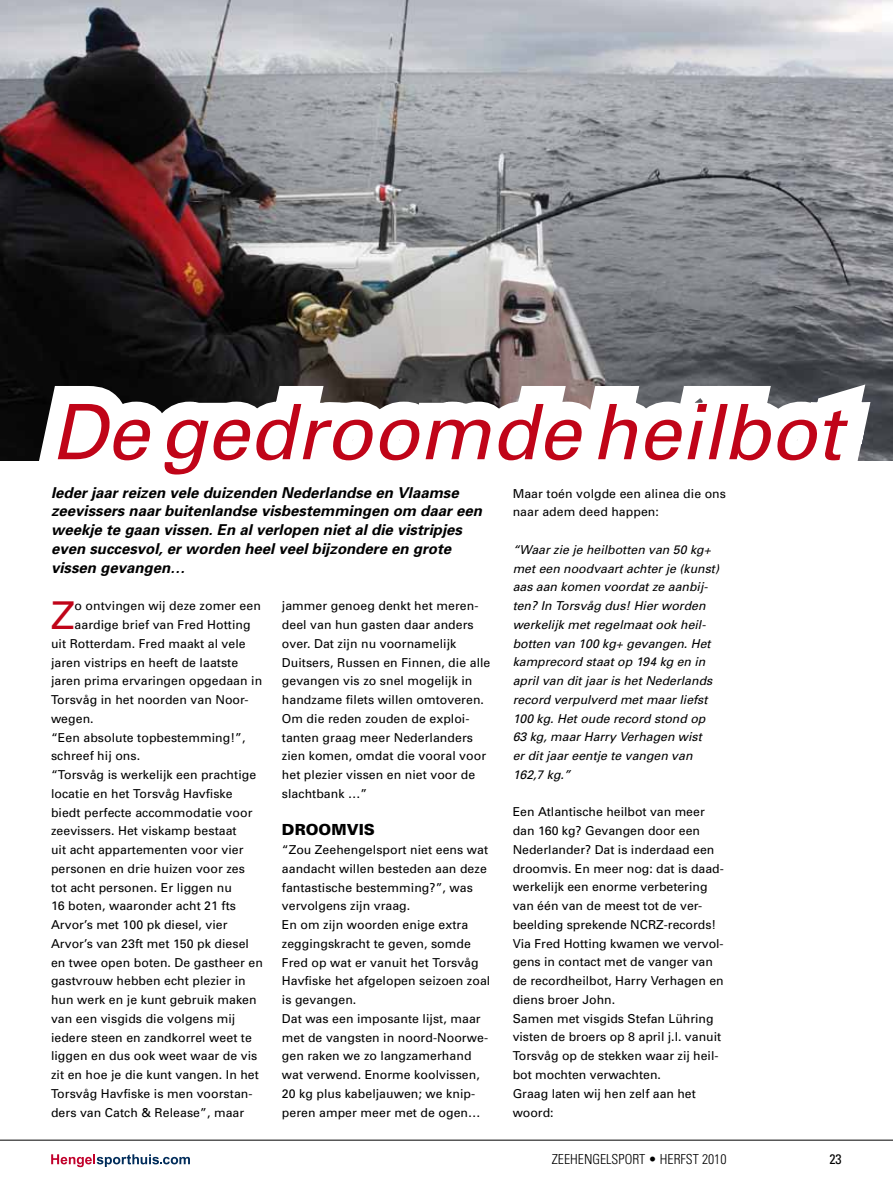
<style>
.page{position:relative;width:893px;height:1191px;background:#fff}
.page>*{position:absolute;margin:0;border:0;box-sizing:border-box;transform-origin:0 0}
.t1{font:italic 76.5px "Univers";color:#c00418}
.t2{font:38.25px "Univers";color:#c00418}
.t3{font:900 15.3px "Univers";letter-spacing:.005em;color:#000}
.t4{font:italic 700 15px/18.8px "Univers";color:#000}
.t5{font:300 condensed 13.8px "Univers";color:#000}
.t6{font:condensed 13.8px "Univers";color:#000}
.t7{font:12.3px/18.8px "Univers";letter-spacing:.005em;color:#000}
.t8{font:italic 12.3px/18.8px "Univers";color:#000}
</style>
<div class="page">
<svg style="left:51px;top:1154px;width:139px;height:13px"></svg>
<hr style="left:0;top:1139px;width:893px;height:1px;background:#000">
<img style="left:0;top:0;width:893px;height:460px">
<svg style="left:15px;top:354px;width:878px;height:107px"></svg>
<h1 class="t1" style="left:51px;top:384px;width:792px">De gedroomde heilbot</h1>
<p class="t4" style="left:51px;top:482px;width:432px">Ieder jaar reizen vele duizenden Nederlandse en Vlaamse zeevissers naar buitenlandse visbestemmingen om daar een weekje te gaan vissen. En al verlopen niet al die vistripjes even succesvol, er worden heel veel bijzondere en grote vissen gevangen…</p>
<h2 class="t2" style="left:51px;top:591px;width:25px">Z</h2>
<p class="t7" style="left:75px;top:596px;width:188px">o ontvingen wij deze zomer een</p>
<p class="t7" style="left:75px;top:615px;width:178px">aardige brief van Fred Hotting</p>
<p class="t7" style="left:51px;top:634px;width:196px">uit Rotterdam. Fred maakt al vele</p>
<p class="t7" style="left:51px;top:652px;width:189px">jaren vistrips en heeft de laatste</p>
<p class="t7" style="left:51px;top:671px;width:213px">jaren prima ervaringen opgedaan in</p>
<p class="t7" style="left:51px;top:690px;width:199px">Torsvåg in het noorden van Noor-</p>
<p class="t7" style="left:51px;top:709px;width:44px">wegen.</p>
<p class="t7" style="left:51px;top:727px;width:196px">“Een absolute topbestemming!”,</p>
<p class="t7" style="left:51px;top:746px;width:91px">schreef hij ons.</p>
<p class="t7" style="left:51px;top:765px;width:207px">“Torsvåg is werkelijk een prachtige</p>
<p class="t7" style="left:51px;top:784px;width:183px">locatie en het Torsvåg Havfiske</p>
<p class="t7" style="left:51px;top:802px;width:203px">biedt perfecte accommodatie voor</p>
<p class="t7" style="left:51px;top:821px;width:187px">zeevissers. Het viskamp bestaat</p>
<p class="t7" style="left:51px;top:840px;width:194px">uit acht appartementen voor vier</p>
<p class="t7" style="left:51px;top:859px;width:195px">personen en drie huizen voor zes</p>
<p class="t7" style="left:51px;top:877px;width:182px">tot acht personen. Er liggen nu</p>
<p class="t7" style="left:51px;top:896px;width:187px">16 boten, waaronder acht 21 fts</p>
<p class="t7" style="left:51px;top:915px;width:178px">Arvor’s met 100 pk diesel, vier</p>
<p class="t7" style="left:51px;top:934px;width:199px">Arvor’s van 23ft met 150 pk diesel</p>
<p class="t7" style="left:51px;top:952px;width:213px">en twee open boten. De gastheer en</p>
<p class="t7" style="left:51px;top:971px;width:196px">gastvrouw hebben echt plezier in</p>
<p class="t7" style="left:51px;top:990px;width:207px">hun werk en je kunt gebruik maken</p>
<p class="t7" style="left:51px;top:1008px;width:186px">van een visgids die volgens mij</p>
<p class="t7" style="left:51px;top:1027px;width:202px">iedere steen en zandkorrel weet te</p>
<p class="t7" style="left:51px;top:1046px;width:208px">liggen en dus ook weet waar de vis</p>
<p class="t7" style="left:51px;top:1065px;width:209px">zit en hoe je die kunt vangen. In het</p>
<p class="t7" style="left:51px;top:1083px;width:203px">Torsvåg Havfiske is men voorstan-</p>
<p class="t7" style="left:51px;top:1102px;width:195px">ders van Catch &amp; Release”, maar</p>
<p class="t7" style="left:282px;top:596px;width:210px">jammer genoeg denkt het meren&shy;deel van hun gasten daar anders over. Dat zijn nu voornamelijk<br>Duitsers, Russen en Finnen, die alle gevangen vis zo snel mogelijk in handzame filets willen omtoveren.<br>Om die reden zouden de exploi&shy;tanten graag meer Nederlanders zien komen, omdat die vooral voor het plezier vissen en niet voor de slachtbank …”</p>
<p class="t3" style="left:282px;top:820px;width:95px">DROOMVIS</p>
<p class="t7" style="left:282px;top:840px;width:210px">“Zou Zeehengelsport niet eens wat aandacht willen besteden aan deze fantastische bestemming?”, was vervolgens zijn vraag.<br>En om zijn woorden enige extra zeggingskracht te geven, somde<br>Fred op wat er vanuit het Torsvåg<br>Havfiske het afgelopen seizoen zoal is gevangen.<br>Dat was een imposante lijst, maar met de vangsten in noord-Noorwe&shy;gen raken we zo langzamerhand wat verwend. Enorme koolvissen,<br>20 kg plus kabeljauwen; we knip&shy;peren amper meer met de ogen…</p>
<p class="t7" style="left:513px;top:484px;width:215px">Maar toén volgde een alinea die ons naar adem deed happen:</p>
<p class="t8" style="left:513px;top:540px;width:208px">“Waar zie je heilbotten van 50 kg+ met een noodvaart achter je (kunst) aas aan komen voordat ze aanbij&shy;ten? In Torsvåg dus! Hier worden werkelijk met regelmaat ook heil&shy;botten van 100 kg+ gevangen. Het kamprecord staat op 194 kg en in april van dit jaar is het Nederlands record verpulverd met maar liefst<br>100 kg. Het oude record stond op<br>63 kg, maar Harry Verhagen wist<br>er dit jaar eentje te vangen van<br>162,7 kg.”</p>
<p class="t7" style="left:513px;top:802px;width:213px">Een Atlantische heilbot van meer dan 160 kg? Gevangen door een<br>Nederlander? Dat is inderdaad een droomvis. En meer nog: dat is daad&shy;werkelijk een enorme verbetering van één van de meest tot de ver&shy;beelding sprekende NCRZ-records!<br>Via Fred Hotting kwamen we vervol&shy;gens in contact met de vanger van de recordheilbot, Harry Verhagen en diens broer John.<br>Samen met visgids Stefan Lühring visten de broers op 8 april j.l. vanuit<br>Torsvåg op de stekken waar zij heil&shy;bot mochten verwachten.<br>Graag laten wij hen zelf aan het woord:</p>
<p class="t5" style="left:552px;top:1151px;width:176px">ZEEHENGELSPORT • HERFST 2010</p>
<p class="t6" style="left:829px;top:1150px;width:14px">23</p>
</div>
